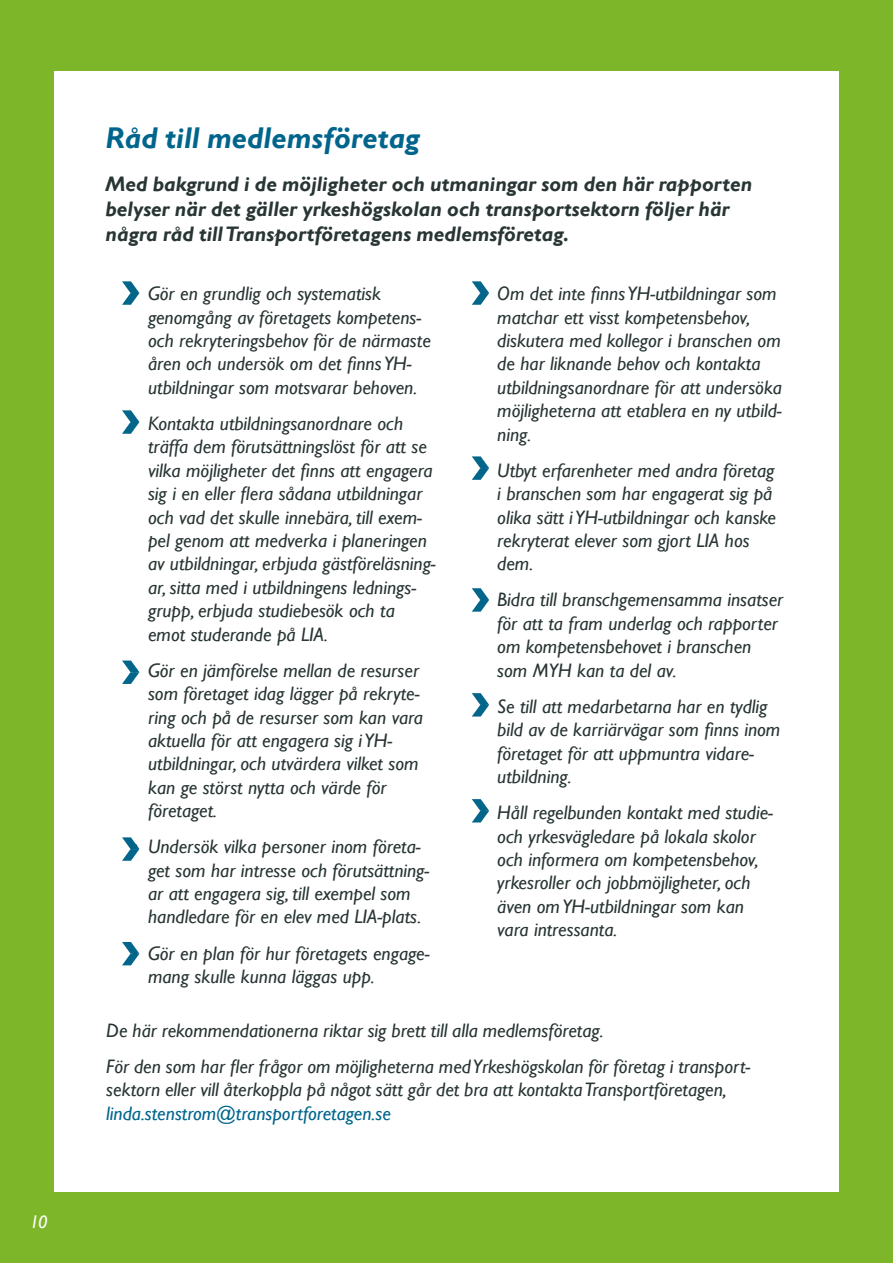
<style>
.page{position:relative;width:893px;height:1263px;background:#7db729}
.page>*{position:absolute;margin:0;border:0;box-sizing:border-box;transform-origin:0 0}
.t1{font:italic 700 30px "Gill Sans";color:#00658c}
.t2{font:italic 700 21px/25.2px "Gill Sans";color:#283534}
.t3{font:italic 19.5px/23.4px "Gill Sans";color:#283534}
.t4{font:italic 19.5px "Gill Sans";color:#00658c}
.t5{font:italic 18px "Gill Sans";color:#fff}
</style>
<div class="page">
<div style="left:54px;top:71px;width:785px;height:1121px;background:#fff"></div>
<svg style="left:122px;top:281px;width:17px;height:24px"></svg>
<svg style="left:122px;top:410px;width:17px;height:24px"></svg>
<svg style="left:122px;top:660px;width:17px;height:24px"></svg>
<svg style="left:122px;top:837px;width:17px;height:24px"></svg>
<svg style="left:122px;top:942px;width:17px;height:23px"></svg>
<svg style="left:472px;top:281px;width:17px;height:24px"></svg>
<svg style="left:472px;top:456px;width:17px;height:24px"></svg>
<svg style="left:472px;top:588px;width:17px;height:24px"></svg>
<svg style="left:472px;top:693px;width:17px;height:23px"></svg>
<svg style="left:472px;top:799px;width:17px;height:23px"></svg>
<p class="t5" style="left:30px;top:1211px;width:19px">10</p>
<h1 class="t1" style="left:106px;top:121px;width:316px">Råd till medlemsföretag</h1>
<p class="t2" style="left:106px;top:171px;width:648px">Med bakgrund i de möjligheter och utmaningar som den här rapporten belyser när det gäller yrkeshögskolan och transportsektorn följer här några råd till Transportföretagens medlemsföretag.</p>
<p class="t3" style="left:148px;top:282px;width:284px;text-indent:-17px">• Gör en grundlig och systematisk genomgång av företagets kompetens&shy;och rekryteringsbehov för de närmaste åren och undersök om det finns YH&shy;utbildningar som motsvarar behoven.</p>
<p class="t3" style="left:148px;top:412px;width:289px;text-indent:-17px">• Kontakta utbildningsanordnare och träffa dem förutsättningslöst för att se vilka möjligheter det finns att engagera sig i en eller flera sådana utbildningar och vad det skulle innebära, till exem&shy;pel genom att medverka i planeringen av utbildningar, erbjuda gästföreläsning&shy;ar, sitta med i utbildningens lednings&shy;grupp, erbjuda studiebesök och ta emot studerande på LIA.</p>
<p class="t3" style="left:148px;top:659px;width:276px;text-indent:-17px">• Gör en jämförelse mellan de resurser som företaget idag lägger på rekryte&shy;ring och på de resurser som kan vara aktuella för att engagera sig i YH&shy;utbildningar, och utvärdera vilket som kan ge störst nytta och värde för företaget.</p>
<p class="t3" style="left:148px;top:835px;width:283px;text-indent:-17px">• Undersök vilka personer inom företa&shy;get som har intresse och förutsättning&shy;ar att engagera sig, till exempel som handledare för en elev med LIA-plats.</p>
<p class="t3" style="left:148px;top:942px;width:283px;text-indent:-17px">• Gör en plan för hur företagets engage&shy;mang skulle kunna läggas upp.</p>
<p class="t3" style="left:497px;top:282px;width:286px;text-indent:-17px">• Om det inte finns YH-utbildningar som matchar ett visst kompetensbehov, diskutera med kollegor i branschen om de har liknande behov och kontakta utbildningsanordnare för att undersöka möjligheterna att etablera en ny utbild&shy;ning.</p>
<p class="t3" style="left:497px;top:459px;width:280px;text-indent:-17px">• Utbyt erfarenheter med andra företag i branschen som har engagerat sig på olika sätt i YH-utbildningar och kanske rekryterat elever som gjort LIA hos dem.</p>
<p class="t3" style="left:497px;top:588px;width:288px;text-indent:-17px">• Bidra till branschgemensamma insatser för att ta fram underlag och rapporter om kompetensbehovet i branschen som MYH kan ta del av.</p>
<p class="t3" style="left:497px;top:695px;width:285px;text-indent:-17px">• Se till att medarbetarna har en tydlig bild av de karriärvägar som finns inom företaget för att uppmuntra vidare&shy;utbildning.</p>
<p class="t3" style="left:497px;top:801px;width:277px;text-indent:-17px">• Håll regelbunden kontakt med studie&shy;och yrkesvägledare på lokala skolor och informera om kompetensbehov, yrkesroller och jobbmöjligheter, och även om YH-utbildningar som kan vara intressanta.</p>
<p class="t3" style="left:106px;top:1012px;width:646px;line-height:36.2px">De här rekommendationerna riktar sig brett till alla medlemsföretag.<br>För den som har fler frågor om möjligheterna med Yrkeshögskolan för företag i transport-</p>
<p class="t3" style="left:106px;top:1078px;width:622px">sektorn eller vill återkoppla på något sätt går det bra att kontakta Transportföretagen,</p>
<p class="t4" style="left:106px;top:1102px;width:286px">linda.stenstrom@transportforetagen.se</p>
</div>
